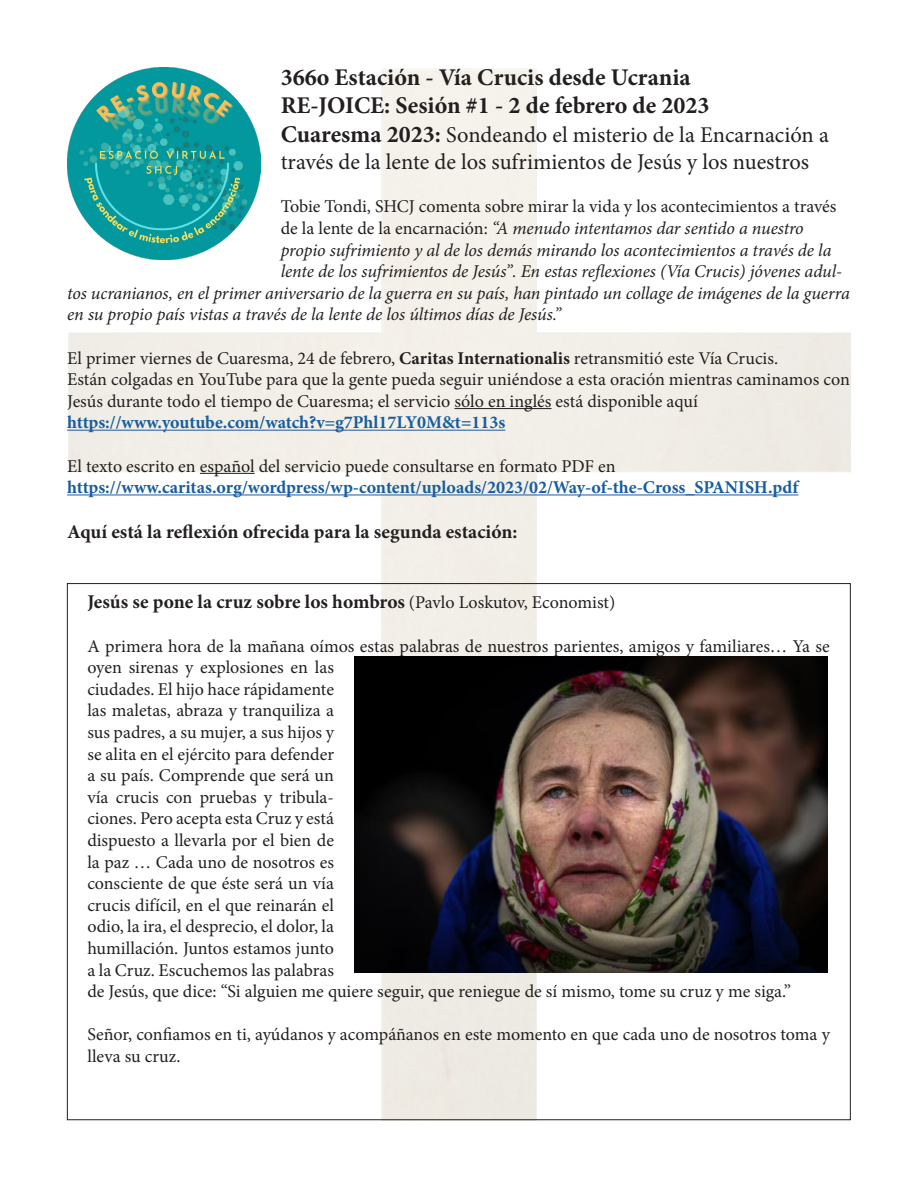
<style>
.page{position:relative;width:918px;height:1188px;background:#fff}
.page>*{position:absolute;margin:0;border:0;box-sizing:border-box;transform-origin:0 0}
.t1{font:700 24px "Minion Pro";color:#231f20}
.t2{font:22.5px/27px "Minion Pro";color:#231f20}
.t3{font:700 19.5px "Minion Pro";color:#231f20}
.t4{font:18px/21.6px "Minion Pro";color:#231f20}
.t5{font:italic 18px "Minion Pro";letter-spacing:-.005em;color:#231f20}
.t6{font:700 18px "Minion Pro";color:#175d9e}
.s1{font-weight:700;font-size:24px}
.s2{font-style:normal}
.s3{font-weight:700}
.s4{font-weight:400;font-size:18px}
</style>
<div class="page">
<img style="left:67px;top:69px;width:783px;height:1049px">
<hr style="left:454px;top:408px;width:98px;height:1px;background:#231f20">
<hr style="left:67px;top:430px;width:438px;height:1px;background:#175d9e">
<hr style="left:200px;top:473px;width:55px;height:1px;background:#231f20">
<hr style="left:67px;top:495px;width:731px;height:1px;background:#175d9e">
<img style="left:354px;top:657px;width:474px;height:315px">
<img style="left:68px;top:67px;width:192px;height:193px">
<p class="t1" style="left:281px;top:60px;width:412px">366o Estación - Vía Crucis desde Ucrania</p>
<p class="t1" style="left:281px;top:89px;width:430px">RE-JOICE: Sesión #1 - 2 de febrero de 2023</p>
<p class="t2" style="left:281px;top:122px;width:550px"><span class="s1">Cuaresma 2023:</span> Sondeando el misterio de la Encarnación a través de la lente de los sufrimientos de Jesús y los nuestros</p>
<p class="t4" style="left:281px;top:196px;width:557px">Tobie Tondi, SHCJ comenta sobre mirar la vida y los acontecimientos a través</p>
<p class="t5" style="left:281px;top:216px;width:525px"><span class="s2">de la lente de la encarnación:</span> “A menudo intentamos dar sentido a nuestro</p>
<p class="t5" style="left:281px;top:238px;width:552px">propio sufrimiento y al de los demás mirando los acontecimientos a través de la</p>
<p class="t5" style="left:281px;top:259px;width:563px">lente de los sufrimientos de Jesús”. En estas reflexiones (Vía Crucis) jóvenes adul-</p>
<p class="t5" style="left:67px;top:281px;width:784px">tos ucranianos, en el primer aniversario de la guerra en su país, han pintado un collage de imágenes de la guerra</p>
<p class="t5" style="left:67px;top:302px;width:495px">en su propio país vistas a través de la lente de los últimos días de Jesús.”</p>
<p class="t4" style="left:67px;top:347px;width:712px">El primer viernes de Cuaresma, 24 de febrero, <span class="s3">Caritas Internationalis</span> retransmitió este Vía Crucis.</p>
<p class="t4" style="left:67px;top:369px;width:784px">Están colgadas en YouTube para que la gente pueda seguir uniéndose a esta oración mientras caminamos con<br>Jesús durante todo el tiempo de Cuaresma; el servicio sólo en inglés está disponible aquí</p>
<p class="t6" style="left:67px;top:410px;width:440px">https://www.youtube.com/watch?v=g7Phl17LY0M&amp;t=113s</p>
<p class="t4" style="left:67px;top:455px;width:550px">El texto escrito en español del servicio puede consultarse en formato PDF en</p>
<p class="t6" style="left:67px;top:475px;width:733px">https://www.caritas.org/wordpress/wp-content/uploads/2023/02/Way-of-the-Cross_SPANISH.pdf</p>
<p class="t3" style="left:67px;top:518px;width:452px">Aquí está la reflexión ofrecida para la segunda estación:</p>
<p class="t3" style="left:87px;top:588px;width:529px">Jesús se pone la cruz sobre los hombros <span class="s4">(Pavlo Loskutov, Economist)</span></p>
<p class="t4" style="left:87px;top:635px;width:744px">A primera hora de la mañana oímos estas palabras de nuestros parientes, amigos y familiares… Ya se oyen sirenas y explosiones en las<br>ciudades. El hijo hace rápidamente<br>las maletas, abraza y tranquiliza a<br>sus padres, a su mujer, a sus hijos y<br>se alita en el ejército para defender<br>a su país. Comprende que será un<br>vía crucis con pruebas y tribula-<br>ciones. Pero acepta esta Cruz y está<br>dispuesto a llevarla por el bien de<br>la paz … Cada uno de nosotros es<br>consciente de que éste será un vía<br>crucis difícil, en el que reinarán el<br>odio, la ira, el desprecio, el dolor, la<br>humillación. Juntos estamos junto<br>a la Cruz. Escuchemos las palabras<br>de Jesús, que dice: “Si alguien me quiere seguir, que reniegue de sí mismo, tome su cruz y me siga.”</p>
<p class="t4" style="left:87px;top:1024px;width:744px">Señor, confiamos en ti, ayúdanos y acompáñanos en este momento en que cada uno de nosotros toma y lleva su cruz.</p>
</div>
